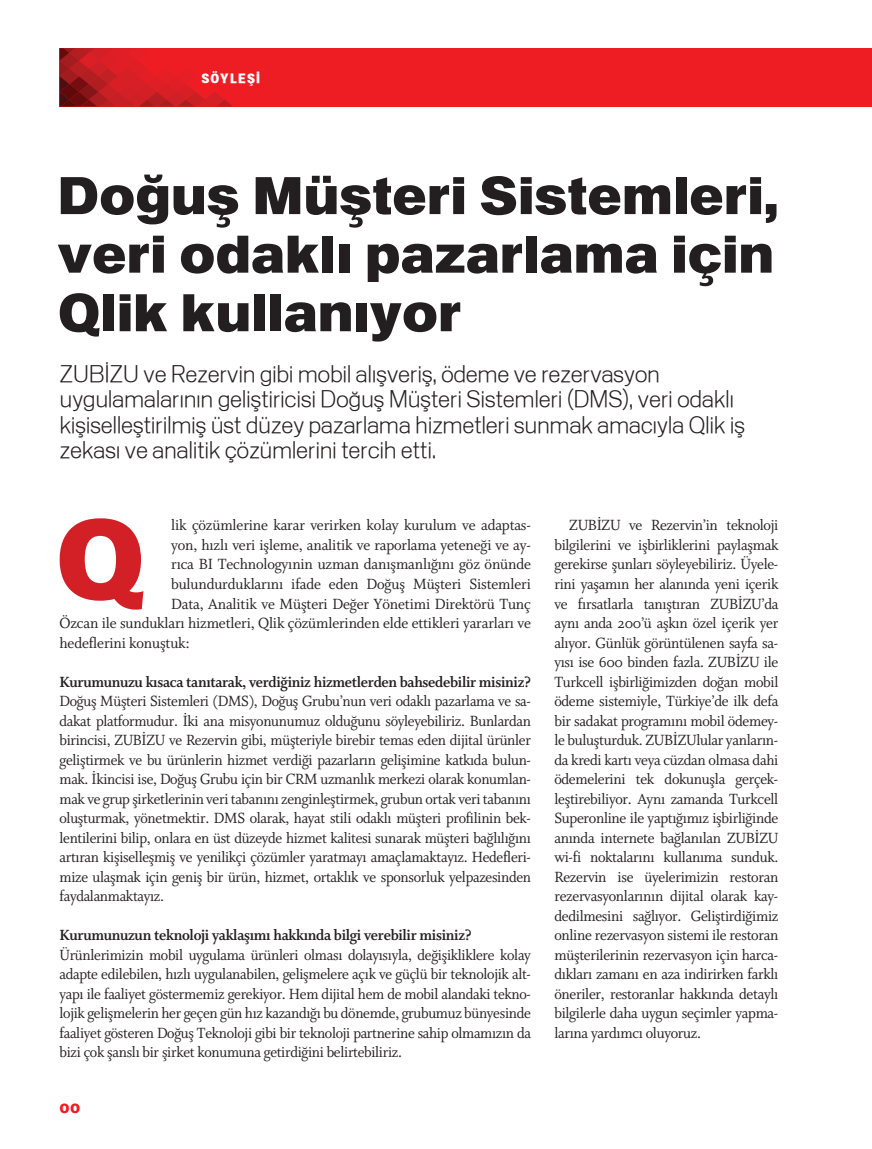
<style>
.page{position:relative;width:872px;height:1149px;background:#fff}
.page>*{position:absolute;margin:0;border:0;box-sizing:border-box;transform-origin:0 0}
.t1{font:112.5px "General E70";color:#d32026}
.t2{font:53.55px/58.5px "General E70";color:#231f20;text-align:justify}
.t3{font:24px/25.5px "General E30";letter-spacing:-.02em;color:#231f20}
.ana_yazii{font:16.5px/19.5px "Whitman Os F";letter-spacing:-.01em;color:#231f20;text-align:justify;scale:.95 1}
.ana_yazii-2{font:16.5px/19.5px "Whitman Os F";letter-spacing:-.01em;color:#231f20;text-align:justify;scale:.96 1}
.ana_yazii-3{font:16.5px "Whitman Os F";letter-spacing:-.01em;color:#231f20}
.soru{font:700 16.5px "Whitman Os F";letter-spacing:-.02em;color:#231f20;scale:.95 1}
.t4{font:13.5px "General D70";letter-spacing:.09em;color:#fff}
.t5{font:13.5px "General E70";color:#ee1d23}
</style>
<div class="page">
<div style="left:60px;top:48px;width:812px;height:59px;background:#ee1d23"></div>
<svg style="left:60px;top:48px;width:173px;height:59px"></svg>
<p class="t4" style="left:201px;top:71px;width:60px">SÖYLEŞİ</p>
<p class="t2" style="left:58px;top:166px;width:722px">Doğuş Müşteri Sistemleri, veri odaklı pazarlama için Qlik kullanıyor</p>
<p class="t3" style="left:60px;top:360px;width:687px">ZUBİZU ve Rezervin gibi mobil alışveriş, ödeme ve rezervasyon uygulamalarının geliştiricisi Doğuş Müşteri Sistemleri (DMS), veri odaklı kişiselleştirilmiş üst düzey pazarlama hizmetleri sunmak amacıyla Qlik iş zekası ve analitik çözümlerini tercih etti.</p>
<p class="t1" style="left:55px;top:491px;width:92px">Q</p>
<p class="ana_yazii-3" style="left:171px;top:516px;width:361px">lik çözümlerine karar verirken kolay kurulum ve adaptas-</p>
<p class="ana_yazii-3" style="left:171px;top:535px;width:361px">yon, hızlı veri işleme, analitik ve raporlama yeteneği ve ay-</p>
<p class="ana_yazii-3" style="left:171px;top:555px;width:361px">rıca BI Technology›nin uzman danışmanlığını göz önünde</p>
<p class="ana_yazii-3" style="left:171px;top:574px;width:361px">bulundurduklarını ifade eden Doğuş Müşteri Sistemleri</p>
<p class="ana_yazii-3" style="left:171px;top:594px;width:361px">Data, Analitik ve Müşteri Değer Yönetimi Direktörü Tunç</p>
<p class="ana_yazii-3" style="left:60px;top:613px;width:473px">Özcan ile sundukları hizmetleri, Qlik çözümlerinden elde ettikleri yararları ve</p>
<p class="ana_yazii-3" style="left:60px;top:633px;width:132px">hedeflerini konuştuk:</p>
<p class="soru" style="left:60px;top:672px;width:498px">Kurumunuzu kısaca tanıtarak, verdiğiniz hizmetlerden bahsedebilir misiniz?</p>
<p class="ana_yazii" style="left:60px;top:691px;width:498px">Doğuş Müşteri Sistemleri (DMS), Doğuş Grubu’nun veri odaklı pazarlama ve sa&shy;dakat platformudur. İki ana misyonunumuz olduğunu söyleyebiliriz. Bunlardan birincisi, ZUBİZU ve Rezervin gibi, müşteriyle birebir temas eden dijital ürünler geliştirmek ve bu ürünlerin hizmet verdiği pazarların gelişimine katkıda bulun&shy;mak. İkincisi ise, Doğuş Grubu için bir CRM uzmanlık merkezi olarak konumlan&shy;mak ve grup şirketlerinin veri tabanını zenginleştirmek, grubun ortak veri tabanını oluşturmak, yönetmektir. DMS olarak, hayat stili odaklı müşteri profilinin bek&shy;lentilerini bilip, onlara en üst düzeyde hizmet kalitesi sunarak müşteri bağlılığını artıran kişiselleşmiş ve yenilikçi çözümler yaratmayı amaçlamaktayız. Hedefleri&shy;mize ulaşmak için geniş bir ürün, hizmet, ortaklık ve sponsorluk yelpazesinden faydalanmaktayız.</p>
<p class="soru" style="left:60px;top:925px;width:435px">Kurumunuzun teknoloji yaklaşımı hakkında bilgi verebilir misiniz?</p>
<p class="ana_yazii" style="left:60px;top:945px;width:498px">Ürünlerimizin mobil uygulama ürünleri olması dolayısıyla, değişikliklere kolay adapte edilebilen, hızlı uygulanabilen, gelişmelere açık ve güçlü bir teknolojik alt&shy;yapı ile faaliyet göstermemiz gerekiyor. Hem dijital hem de mobil alandaki tekno&shy;lojik gelişmelerin her geçen gün hız kazandığı bu dönemde, grubumuz bünyesinde faaliyet gösteren Doğuş Teknoloji gibi bir teknoloji partnerine sahip olmamızın da bizi çok şanslı bir şirket konumuna getirdiğini belirtebiliriz.</p>
<p class="t5" style="left:60px;top:1099px;width:22px">00</p>
<p class="ana_yazii-2" style="left:554px;top:516px;width:235px;text-indent:15px">ZUBİZU ve Rezervin’in teknoloji bilgilerini ve işbirliklerini paylaşmak gerekirse şunları söyleyebiliriz. Üyele&shy;rini yaşamın her alanında yeni içerik ve fırsatlarla tanıştıran ZUBİZU’da aynı anda 200’ü aşkın özel içerik yer alıyor. Günlük görüntülenen sayfa sa&shy;yısı ise 600 binden fazla. ZUBİZU ile Turkcell işbirliğimizden doğan mobil ödeme sistemiyle, Türkiye’de ilk defa bir sadakat programını mobil ödemey&shy;le buluşturduk. ZUBİZUlular yanların&shy;da kredi kartı veya cüzdan olmasa dahi ödemelerini tek dokunuşla gerçek&shy;leştirebiliyor. Aynı zamanda Turkcell Superonline ile yaptığımız işbirliğinde anında internete bağlanılan ZUBİZU wi-fi noktalarını kullanıma sunduk.<br>Rezervin ise üyelerimizin restoran rezervasyonlarının dijital olarak kay&shy;dedilmesini sağlıyor. Geliştirdiğimiz online rezervasyon sistemi ile restoran müşterilerinin rezervasyon için harca&shy;dıkları zamanı en aza indirirken farklı öneriler, restoranlar hakkında detaylı bilgilerle daha uygun seçimler yapma&shy;larına yardımcı oluyoruz.</p>
</div>
